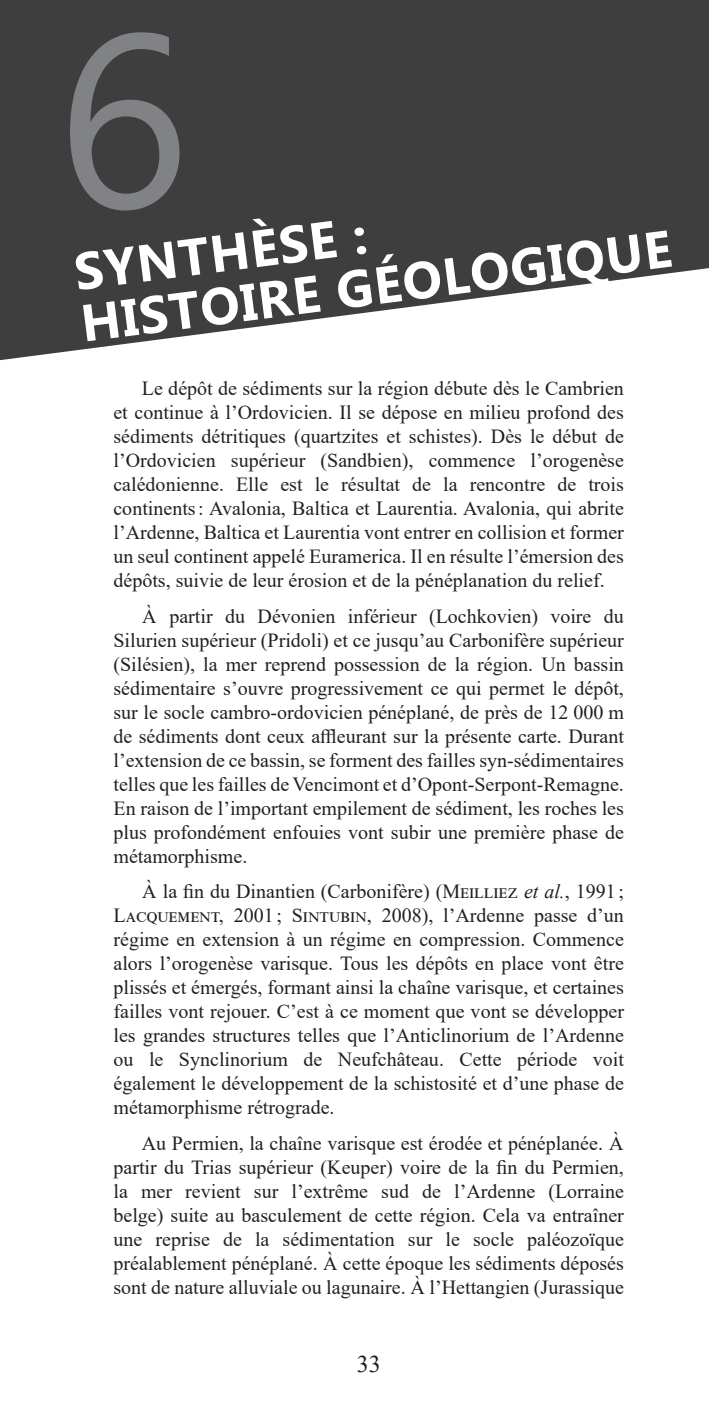
<style>
.page{position:relative;width:709px;height:1418px;background:#fff}
.page>*{position:absolute;margin:0;border:0;box-sizing:border-box;transform-origin:0 0}
.t1{font:246px "Ebrima";color:#808285}
.t2{font:700 52px/51.2px "Ebrima";color:#fff}
.t3{font:24px "Times New Roman";color:#231f20}
.t4{font:20px/24px "Times New Roman";color:#231f20;text-align:justify}
.s1{font-style:italic}
</style>
<div class="page">
<svg style="left:0;top:0;width:709px;height:360px;background:#565657"></svg>
<h1 class="t1" style="left:57px;top:-62px;width:134px">6</h1>
<h2 class="t2" style="left:71px;top:243px;width:596px;rotate:-7deg">SYNTHÈSE :<br>HISTOIRE GÉOLOGIQUE</h2>
<p class="t4" style="left:113px;top:376px;width:512px;text-indent:28px">Le dépôt de sédiments sur la région débute dès le Cambrien et continue à l’Ordovicien. Il se dépose en milieu profond des sédiments détritiques (quartzites et schistes). Dès le début de l’Ordovicien supérieur (Sandbien), commence l’orogenèse calédonienne. Elle est le résultat de la rencontre de trois continents: Avalonia, Baltica et Laurentia. Avalonia, qui abrite l’Ardenne, Baltica et Laurentia vont entrer en collision et former un seul continent appelé Euramerica. Il en résulte l’émersion des dépôts, suivie de leur érosion et de la pénéplanation du relief.</p>
<p class="t4" style="left:113px;top:603px;width:512px;text-indent:29px">À partir du Dévonien inférieur (Lochkovien) voire du Silurien supérieur (Pridoli) et ce jusqu’au Carbonifère supérieur (Silésien), la mer reprend possession de la région. Un bassin sédimentaire s’ouvre progressivement ce qui permet le dépôt, sur le socle cambro-ordovicien pénéplané, de près de 12 000 m de sédiments dont ceux affleurant sur la présente carte. Durant l’extension de ce bassin, se forment des failles syn-sédimentaires telles que les failles de Vencimont et d’Opont-Serpont-Remagne.<br>En raison de l’important empilement de sédiment, les roches les plus profondément enfouies vont subir une première phase de métamorphisme.</p>
<p class="t4" style="left:113px;top:878px;width:512px;text-indent:29px">À la fin du Dinantien (Carbonifère) (Meilliez <span class="s1">et al.</span>, 1991 ; Lacquement, 2001; Sintubin, 2008), l’Ardenne passe d’un régime en extension à un régime en compression. Commence alors l’orogenèse varisque. Tous les dépôts en place vont être plissés et émergés, formant ainsi la chaîne varisque, et certaines failles vont rejouer. C’est à ce moment que vont se développer les grandes structures telles que l’Anticlinorium de l’Ardenne ou le Synclinorium de Neufchâteau. Cette période voit également le développement de la schistosité et d’une phase de métamorphisme rétrograde.</p>
<p class="t4" style="left:113px;top:1130px;width:512px;text-indent:28px">Au Permien, la chaîne varisque est érodée et pénéplanée. À partir du Trias supérieur (Keuper) voire de la fin du Permien, la mer revient sur l’extrême sud de l’Ardenne (Lorraine belge) suite au basculement de cette région. Cela va entraîner une reprise de la sédimentation sur le socle paléozoïque préalablement pénéplané. À cette époque les sédiments déposés sont de nature alluviale ou lagunaire. À l’Hettangien (Jurassique</p>
<p class="t3" style="left:357px;top:1347px;width:25px">33</p>
</div>
